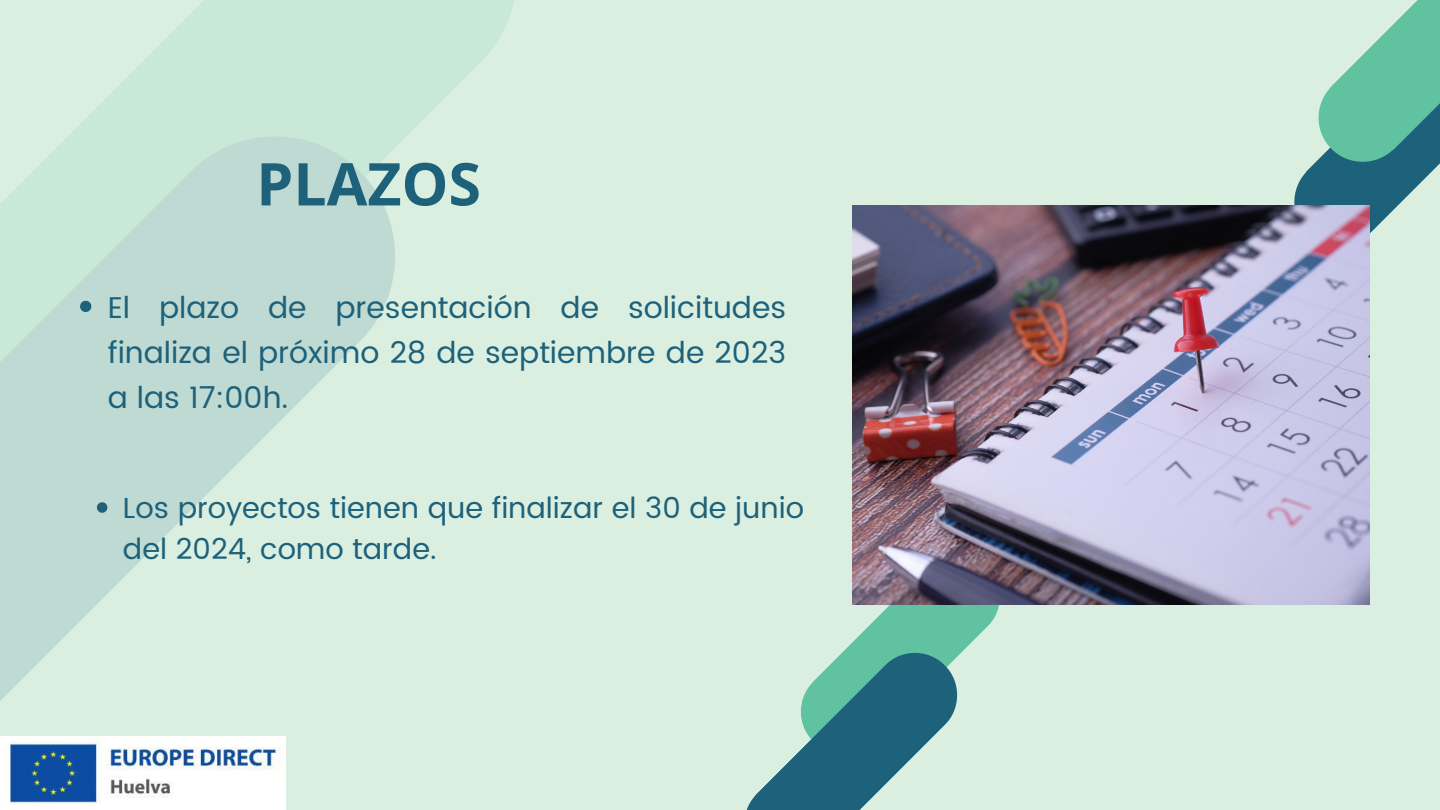
<style>
.page{position:relative;width:1440px;height:810px;background:#dbefe1}
.page>*{position:absolute;margin:0;border:0;box-sizing:border-box;transform-origin:0 0}
.t1{font:700 59px "Open Sans";color:#1d617a}
.t2{font:30px/45px "Poppins";color:#1d617a;text-align:justify}
.t3{font:29px/40.5px "Poppins";color:#1d617a}
</style>
<div class="page">
<svg style="left:746px;top:550px;width:258px;height:260px"></svg>
<svg style="left:1290px;top:0;width:150px;height:233px"></svg>
<svg style="left:81px;top:0;width:433px;height:135px;fill:#c9e8d7"></svg>
<svg style="left:0;top:124px;width:407px;height:577px"></svg>
<img style="left:853px;top:206px;width:517px;height:398px">
<img style="left:0;top:736px;width:286px;height:74px">
<svg style="left:80px;top:301px;width:11px;height:11px"></svg>
<svg style="left:97px;top:502px;width:10px;height:11px"></svg>
<p class="t1" style="left:256px;top:142px;width:226px">PLAZOS</p>
<p class="t2" style="left:108px;top:285px;width:680px">El plazo de presentación de solicitudes finaliza el próximo 28 de septiembre de 2023 a las 17:00h.</p>
<p class="t3" style="left:123px;top:488px;width:683px">Los proyectos tienen que finalizar el 30 de junio del 2024, como tarde.</p>
</div>
